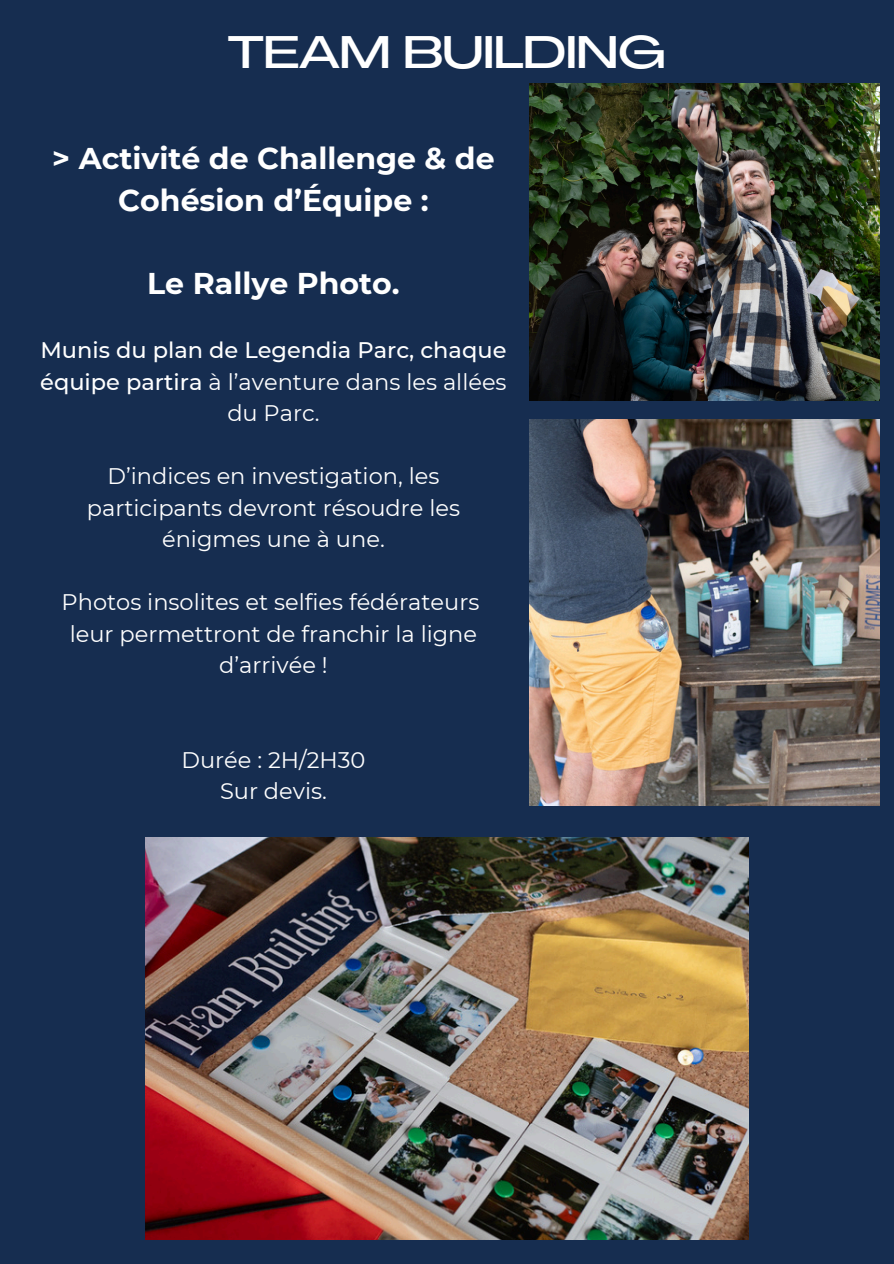
<style>
.page{position:relative;width:894px;height:1264px;background:#fff}
.page>*{position:absolute;margin:0;border:0;box-sizing:border-box;transform-origin:0 0}
.t1{font:500 45px "Agrandir Grand";color:#fff}
.t2{font:700 30px/41.7px "Montserrat";color:#fff;text-align:center}
.t3{font:22.5px/31.5px "Montserrat";color:#fff;text-align:center}
.t4{font:500 22.5px/31.5px "Montserrat";color:#fff;text-align:center}
.s1{font-weight:400}
</style>
<div class="page">
<div style="left:0;top:0;width:893px;height:1263px;background:#162d50"></div>
<img style="left:529px;top:420px;width:350px;height:386px">
<img style="left:145px;top:838px;width:603px;height:401px">
<img style="left:529px;top:83px;width:350px;height:318px">
<p class="t1" style="left:228px;top:34px;width:438px">TEAM BUILDING</p>
<p class="t2" style="left:52px;top:137px;width:444px">&gt; Activité de Challenge &amp; de<br>Cohésion d’Équipe :</p>
<p class="t2" style="left:147px;top:262px;width:254px">Le Rallye Photo.</p>
<p class="t4" style="left:40px;top:334px;width:467px">Munis du plan de Legendia Parc, chaque équipe partira <span class="s1">à l’aventure dans les allées du Parc.</span></p>
<p class="t3" style="left:87px;top:460px;width:374px">D’indices en investigation, les participants devront résoudre les énigmes une à une.</p>
<p class="t3" style="left:62px;top:586px;width:419px">Photos insolites et selfies fédérateurs</p>
<p class="t3" style="left:70px;top:618px;width:409px">leur permettront de franchir la ligne d’arrivée !</p>
<p class="t3" style="left:181px;top:744px;width:185px">Durée : 2H/2H30</p>
<p class="t3" style="left:220px;top:775px;width:108px">Sur devis.</p>
</div>
